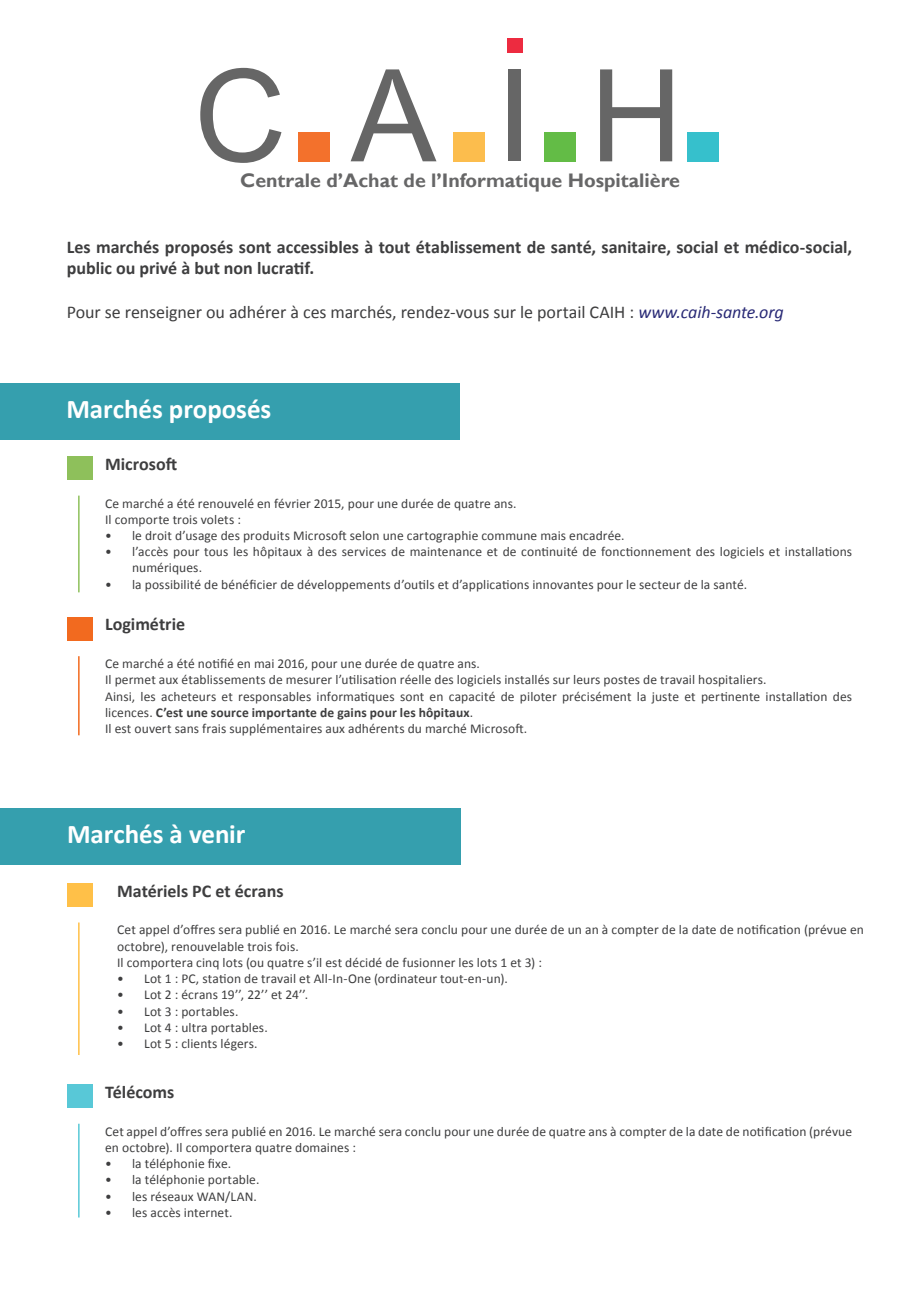
<style>
.page{position:relative;width:919px;height:1289px;background:#fff}
.page>*{position:absolute;margin:0;border:0;box-sizing:border-box;transform-origin:0 0}
.t1{font:700 27px "Calibri";letter-spacing:-.005em;color:#fff}
.t2{font:700 19.65px "Gill Sans";color:rgb(0 0 2/.6)}
.t3{font:700 18px/21.6px "Calibri";color:#3e3e3f}
.t4{font:18px "Calibri";letter-spacing:-.005em;color:#3e3e3f}
.t5{font:13.5px/16.2px "Calibri";letter-spacing:.005em;color:#3e3e3f}
.s1{font-style:italic;color:#292a76}
.s2{font-weight:700}
</style>
<div class="page">
<svg style="left:200px;top:68px;width:81px;height:95px"></svg>
<svg style="left:350px;top:69px;width:86px;height:92px"></svg>
<div style="left:508px;top:69px;width:13px;height:92px;background:#666"></div>
<svg style="left:600px;top:69px;width:72px;height:92px"></svg>
<div style="left:453px;top:132px;width:31px;height:29px;background:#fcbd4d"></div>
<div style="left:544px;top:132px;width:31px;height:29px;background:#63bc46"></div>
<div style="left:298px;top:132px;width:31px;height:29px;background:#f3712c"></div>
<div style="left:507px;top:38px;width:15px;height:15px;background:#ed2b40"></div>
<div style="left:687px;top:132px;width:31px;height:29px;background:#36c0cc"></div>
<div style="left:0;top:383px;width:459px;height:56px;background:#359fae"></div>
<div style="left:67px;top:456px;width:26px;height:23px;background:#8ec05b"></div>
<hr style="left:78px;top:495px;width:2px;height:97px;background:#72b133">
<div style="left:67px;top:883px;width:26px;height:23px;background:#ffc048"></div>
<hr style="left:78px;top:922px;width:2px;height:132px;background:#ffc048">
<div style="left:67px;top:617px;width:26px;height:23px;background:#f26a1f"></div>
<hr style="left:78px;top:656px;width:2px;height:79px;background:#f26a1f">
<div style="left:0;top:808px;width:460px;height:56px;background:#359fae"></div>
<div style="left:67px;top:1084px;width:26px;height:23px;background:#58c8d7"></div>
<hr style="left:78px;top:1123px;width:2px;height:94px;background:#2fbbcd">
<h2 class="t2" style="left:240px;top:169px;width:441px">Centrale d’Achat de l’Informatique Hospitalière</h2>
<p class="t3" style="left:67px;top:235px;width:786px">Les marchés proposés sont accessibles à tout établissement de santé, sanitaire, social et médico-social, public ou privé à but non lucratif.</p>
<p class="t4" style="left:67px;top:299px;width:718px">Pour se renseigner ou adhérer à ces marchés, rendez-vous sur le portail CAIH : <span class="s1">www.caih-sante.org</span></p>
<p class="t1" style="left:66px;top:390px;width:206px">Marchés proposés</p>
<p class="t3" style="left:105px;top:452px;width:74px">Microsoft</p>
<p class="t5" style="left:105px;top:494px;width:413px">Ce marché a été renouvelé en février 2015, pour une durée de quatre ans.</p>
<p class="t5" style="left:105px;top:511px;width:137px">Il comporte trois volets :</p>
<p class="t5" style="left:105px;top:527px;width:521px">• le droit d’usage des produits Microsoft selon une cartographie commune mais encadrée.</p>
<p class="t5" style="left:132px;top:543px;width:721px;text-indent:-27px">• l’accès pour tous les hôpitaux à des services de maintenance et de continuité de fonctionnement des logiciels et installations numériques.</p>
<p class="t5" style="left:105px;top:575px;width:643px">• la possibilité de bénéficier de développements d’outils et d’applications innovantes pour le secteur de la santé.</p>
<p class="t3" style="left:105px;top:613px;width:81px">Logimétrie</p>
<p class="t5" style="left:105px;top:655px;width:376px">Ce marché a été notifié en mai 2016, pour une durée de quatre ans.</p>
<p class="t5" style="left:105px;top:671px;width:663px">Il permet aux établissements de mesurer l’utilisation réelle des logiciels installés sur leurs postes de travail hospitaliers.</p>
<p class="t5" style="left:105px;top:687px;width:748px">Ainsi, les acheteurs et responsables informatiques sont en capacité de piloter précisément la juste et pertinente installation des licences. <span class="s2">C’est une source importante de gains pour les hôpitaux</span>.</p>
<p class="t5" style="left:105px;top:720px;width:423px">Il est ouvert sans frais supplémentaires aux adhérents du marché Microsoft.</p>
<p class="t1" style="left:67px;top:815px;width:180px">Marchés à venir</p>
<p class="t3" style="left:117px;top:879px;width:168px">Matériels PC et écrans</p>
<p class="t5" style="left:117px;top:921px;width:748px">Cet appel d’offres sera publié en 2016. Le marché sera conclu pour une durée de un an à compter de la date de notification (prévue en octobre), renouvelable trois fois.</p>
<p class="t5" style="left:117px;top:953px;width:426px">Il comportera cinq lots (ou quatre s’il est décidé de fusionner les lots 1 et 3) :</p>
<p class="t5" style="left:117px;top:970px;width:392px">• Lot 1 : PC, station de travail et All-In-One (ordinateur tout-en-un).</p>
<p class="t5" style="left:117px;top:986px;width:193px">• Lot 2 : écrans 19’’, 22’’ et 24’’.</p>
<p class="t5" style="left:117px;top:1002px;width:123px">• Lot 3 : portables.</p>
<p class="t5" style="left:117px;top:1018px;width:152px">• Lot 4 : ultra portables.</p>
<p class="t5" style="left:117px;top:1034px;width:142px">• Lot 5 : clients légers.</p>
<p class="t3" style="left:105px;top:1080px;width:71px">Télécoms</p>
<p class="t5" style="left:105px;top:1122px;width:748px">Cet appel d’offres sera publié en 2016. Le marché sera conclu pour une durée de quatre ans à compter de la date de notification (prévue en octobre). Il comportera quatre domaines :</p>
<p class="t5" style="left:105px;top:1155px;width:127px">• la téléphonie fixe.</p>
<p class="t5" style="left:105px;top:1171px;width:156px">• la téléphonie portable.</p>
<p class="t5" style="left:105px;top:1187px;width:153px">• les réseaux WAN/LAN.</p>
<p class="t5" style="left:105px;top:1203px;width:129px">• les accès internet.</p>
</div>
